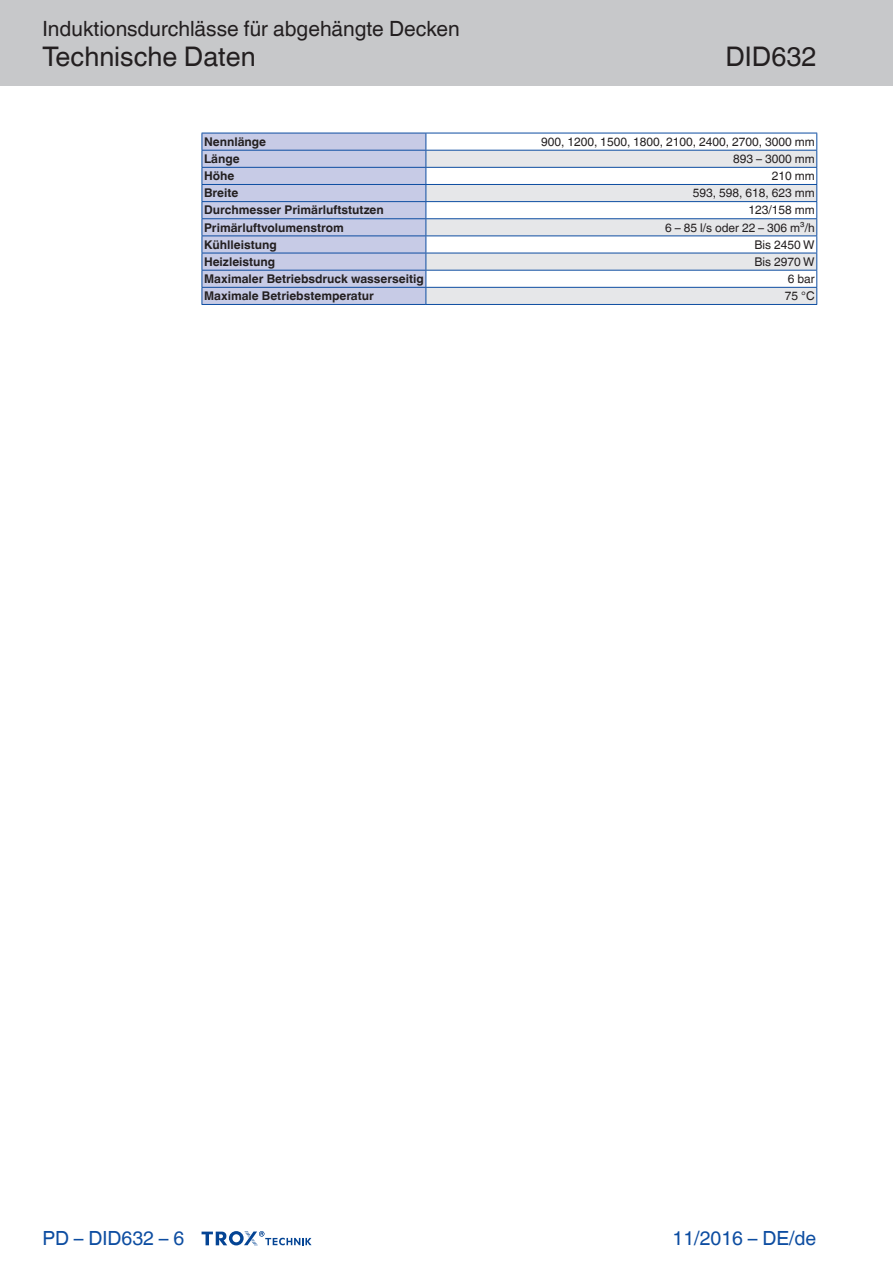
<style>
.page{position:relative;width:893px;height:1263px;background:#fff}
.page>*{position:absolute;margin:0;border:0;box-sizing:border-box;transform-origin:0 0}
.t1{font:27px "TROX Helvetica";color:#231f20}
.t2{font:21px "TROX Helvetica";color:#231f20}
.t3{font:19.5px "TROX Helvetica";color:#0d4da1}
.t4{font:700 12px "TROX Helvetica";color:#231f20}
.t5{font:12px "TROX Helvetica";color:#231f20}
</style>
<div class="page">
<div style="left:0;top:0;width:893px;height:85px;background:#c7c8ca"></div>
<svg style="left:202px;top:1231px;width:110px;height:15px"></svg>
<svg style="left:427px;top:149px;width:389px;height:1px"></svg>
<svg style="left:427px;top:151px;width:389px;height:153px;fill:#e6e7e9"></svg>
<hr style="left:426px;top:133px;width:391px;height:1px;background:#0d4da1">
<hr style="left:426px;top:150px;width:391px;height:1px;background:#0d4da1">
<hr style="left:426px;top:167px;width:391px;height:1px;background:#0d4da1">
<hr style="left:426px;top:184px;width:391px;height:1px;background:#0d4da1">
<hr style="left:426px;top:201px;width:391px;height:1px;background:#0d4da1">
<hr style="left:426px;top:218px;width:391px;height:1px;background:#0d4da1">
<hr style="left:426px;top:235px;width:391px;height:1px;background:#0d4da1">
<hr style="left:426px;top:253px;width:391px;height:1px;background:#0d4da1">
<hr style="left:426px;top:270px;width:391px;height:1px;background:#0d4da1">
<svg style="left:202px;top:133px;width:225px;height:171px;background:#b9c2e1"></svg>
<hr style="left:202px;top:304px;width:224px;height:1px;background:#0d4da1">
<hr style="left:426px;top:287px;width:391px;height:1px;background:#0d4da1">
<hr style="left:426px;top:304px;width:391px;height:1px;background:#0d4da1">
<svg style="left:816px;top:133px;width:1px;height:171px"></svg>
<h2 class="t2" style="left:43px;top:17px;width:419px">Induktionsdurchlässe für abgehängte Decken</h2>
<h1 class="t1" style="left:43px;top:41px;width:215px">Technische Daten</h1>
<h1 class="t1" style="left:725px;top:41px;width:92px">DID632</h1>
<p class="t4" style="left:204px;top:135px;width:64px">Nennlänge</p>
<p class="t5" style="left:541px;top:135px;width:275px">900, 1200, 1500, 1800, 2100, 2400, 2700, 3000 mm</p>
<p class="t4" style="left:204px;top:152px;width:37px">Länge</p>
<p class="t5" style="left:733px;top:152px;width:83px">893 – 3000 mm</p>
<p class="t4" style="left:204px;top:169px;width:32px">Höhe</p>
<p class="t5" style="left:772px;top:169px;width:44px">210 mm</p>
<p class="t4" style="left:204px;top:186px;width:36px">Breite</p>
<p class="t5" style="left:693px;top:186px;width:123px">593, 598, 618, 623 mm</p>
<p class="t4" style="left:204px;top:203px;width:181px">Durchmesser Primärluftstutzen</p>
<p class="t5" style="left:748px;top:203px;width:68px">123/158 mm</p>
<p class="t4" style="left:204px;top:220px;width:141px">Primärluftvolumenstrom</p>
<p class="t5" style="left:665px;top:220px;width:151px">6 – 85 l/s oder 22 – 306 m³/h</p>
<p class="t4" style="left:204px;top:238px;width:74px">Kühlleistung</p>
<p class="t5" style="left:754px;top:238px;width:62px">Bis 2450 W</p>
<p class="t4" style="left:204px;top:255px;width:73px">Heizleistung</p>
<p class="t5" style="left:754px;top:255px;width:62px">Bis 2970 W</p>
<p class="t4" style="left:204px;top:272px;width:221px">Maximaler Betriebsdruck wasserseitig</p>
<p class="t5" style="left:788px;top:272px;width:28px">6 bar</p>
<p class="t4" style="left:204px;top:289px;width:171px">Maximale Betriebstemperatur</p>
<p class="t5" style="left:785px;top:289px;width:31px">75 °C</p>
<h3 class="t3" style="left:43px;top:1227px;width:143px">PD – DID632 – 6</h3>
<h3 class="t3" style="left:673px;top:1227px;width:145px">11/2016 – DE/de</h3>
</div>
